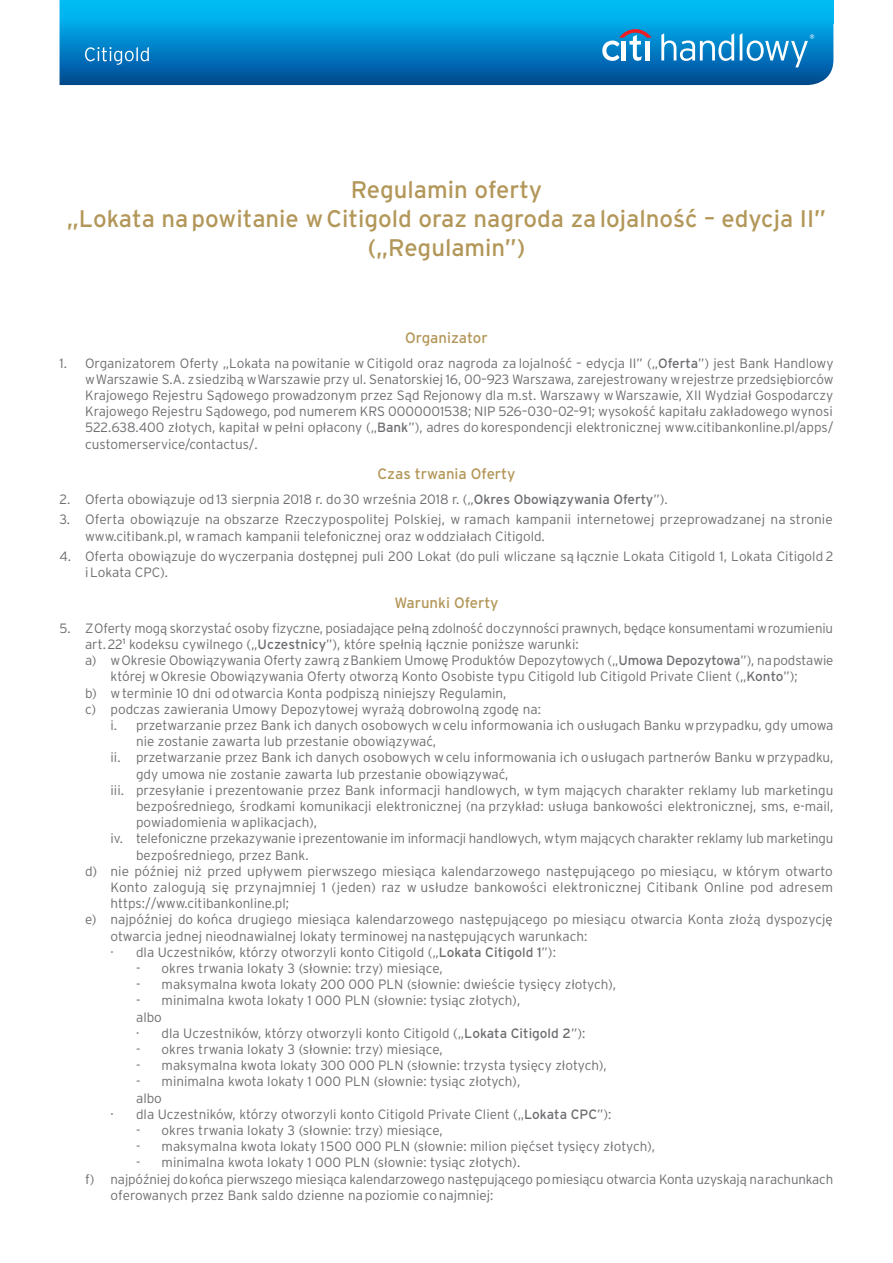
<style>
.page{position:relative;width:893px;height:1263px;background:#fff}
.page>*{position:absolute;margin:0;border:0;box-sizing:border-box;transform-origin:0 0}
.t1{font:24px/28.8px "Interstate Pl";color:#b39759;text-align:center}
.t2{font:15px "Interstate Pl";color:#b39759}
.t3{font:300 13.5px/16.2px "Interstate Pl";color:#6d6e71}
.s1{font-weight:400}
</style>
<div class="page">
<svg style="left:60px;top:0;width:773px;height:85px;background:#0089cb"></svg>
<svg style="left:85px;top:47px;width:64px;height:18px"></svg>
<svg style="left:661px;top:33px;width:73px;height:28px"></svg>
<svg style="left:740px;top:33px;width:74px;height:34px;background:#3397d0"></svg>
<svg style="left:602px;top:29px;width:50px;height:32px"></svg>
<hr style="left:645px;top:41px;width:4px;height:19px;background:#fff">
<h1 class="t1" style="left:67px;top:175px;width:761px">Regulamin oferty<br>„Lokata na powitanie w Citigold oraz nagroda za lojalność – edycja II” („Regulamin”)</h1>
<p class="t2" style="left:405px;top:329px;width:84px">Organizator</p>
<p class="t3" style="left:85px;top:354px;width:750px;text-align:justify;text-indent:-26px">1. Organizatorem Oferty „Lokata na powitanie w Citigold oraz nagroda za lojalność – edycja II” („<span class="s1">Oferta</span>”) jest Bank Handlowy w Warszawie S.A. z siedzibą w Warszawie przy ul. Senatorskiej 16, 00–923 Warszawa, zarejestrowany w rejestrze przedsiębiorców Krajowego Rejestru Sądowego prowadzonym przez Sąd Rejonowy dla m.st. Warszawy w Warszawie, XII Wydział Gospodarczy Krajowego Rejestru Sądowego, pod numerem KRS 0000001538; NIP 526–030–02–91; wysokość kapitału zakładowego wynosi 522.638.400 złotych, kapitał w pełni opłacony („<span class="s1">Bank</span>”), adres do korespondencji elektronicznej www.citibankonline.pl/apps/ customerservice/contactus/.</p>
<p class="t2" style="left:378px;top:466px;width:139px">Czas trwania Oferty</p>
<p class="t3" style="left:60px;top:491px;width:610px">2. Oferta obowiązuje od 13 sierpnia 2018 r. do 30 września 2018 r. („<span class="s1">Okres Obowiązywania Oferty</span>”).</p>
<p class="t3" style="left:85px;top:511px;width:749px;text-indent:-26px">3. Oferta obowiązuje na obszarze Rzeczypospolitej Polskiej, w ramach kampanii internetowej przeprowadzanej na stronie www.citibank.pl, w ramach kampanii telefonicznej oraz w oddziałach Citigold.</p>
<p class="t3" style="left:85px;top:548px;width:750px;text-indent:-26px">4. Oferta obowiązuje do wyczerpania dostępnej puli 200 Lokat (do puli wliczane są łącznie Lokata Citigold 1, Lokata Citigold 2 i Lokata CPC).</p>
<p class="t2" style="left:394px;top:594px;width:106px">Warunki Oferty</p>
<p class="t3" style="left:60px;top:620px;width:775px">5. Z Oferty mogą skorzystać osoby fizyczne, posiadające pełną zdolność do czynności prawnych, będące konsumentami w rozumieniu</p>
<p class="t3" style="left:85px;top:636px;width:495px">art. 22<sup>1</sup> kodeksu cywilnego („<span class="s1">Uczestnicy</span>”), które spełnią łącznie poniższe warunki:</p>
<p class="t3" style="left:85px;top:652px;width:750px">a) w Okresie Obowiązywania Oferty zawrą z Bankiem Umowę Produktów Depozytowych („<span class="s1">Umowa Depozytowa</span>”), na podstawie</p>
<p class="t3" style="left:111px;top:668px;width:689px">której w Okresie Obowiązywania Oferty otworzą Konto Osobiste typu Citigold lub Citigold Private Client („<span class="s1">Konto</span>”);</p>
<p class="t3" style="left:85px;top:685px;width:423px">b) w terminie 10 dni od otwarcia Konta podpiszą niniejszy Regulamin,</p>
<p class="t3" style="left:85px;top:701px;width:457px">c) podczas zawierania Umowy Depozytowej wyrażą dobrowolną zgodę na:</p>
<p class="t3" style="left:111px;top:717px;width:724px">i. przetwarzanie przez Bank ich danych osobowych w celu informowania ich o usługach Banku w przypadku, gdy umowa</p>
<p class="t3" style="left:136px;top:733px;width:301px">nie zostanie zawarta lub przestanie obowiązywać,</p>
<p class="t3" style="left:111px;top:749px;width:724px">ii. przetwarzanie przez Bank ich danych osobowych w celu informowania ich o usługach partnerów Banku w przypadku,</p>
<p class="t3" style="left:136px;top:766px;width:374px">gdy umowa nie zostanie zawarta lub przestanie obowiązywać,</p>
<p class="t3" style="left:111px;top:782px;width:724px">iii. przesyłanie i prezentowanie przez Bank informacji handlowych, w tym mających charakter reklamy lub marketingu</p>
<p class="t3" style="left:136px;top:798px;width:699px">bezpośredniego, środkami komunikacji elektronicznej (na przykład: usługa bankowości elektronicznej, sms, e-mail,</p>
<p class="t3" style="left:136px;top:814px;width:182px">powiadomienia w aplikacjach),</p>
<p class="t3" style="left:111px;top:830px;width:724px">iv. telefoniczne przekazywanie i prezentowanie im informacji handlowych, w tym mających charakter reklamy lub marketingu</p>
<p class="t3" style="left:136px;top:847px;width:174px">bezpośredniego, przez Bank.</p>
<p class="t3" style="left:85px;top:863px;width:749px">d) nie później niż przed upływem pierwszego miesiąca kalendarzowego następującego po miesiącu, w którym otwarto</p>
<p class="t3" style="left:111px;top:879px;width:724px">Konto zalogują się przynajmniej 1 (jeden) raz w usłudze bankowości elektronicznej Citibank Online pod adresem</p>
<p class="t3" style="left:111px;top:895px;width:180px">https://www.citibankonline.pl;</p>
<p class="t3" style="left:85px;top:911px;width:749px">e) najpóźniej do końca drugiego miesiąca kalendarzowego następującego po miesiącu otwarcia Konta złożą dyspozycję</p>
<p class="t3" style="left:111px;top:928px;width:478px">otwarcia jednej nieodnawialnej lokaty terminowej na następujących warunkach:</p>
<p class="t3" style="left:111px;top:944px;width:447px">· dla Uczestników, którzy otworzyli konto Citigold („<span class="s1">Lokata Citigold 1</span>”):</p>
<p class="t3" style="left:136px;top:960px;width:308px">- okres trwania lokaty 3 (słownie: trzy) miesiące,</p>
<p class="t3" style="left:136px;top:976px;width:481px">- maksymalna kwota lokaty 200 000 PLN (słownie: dwieście tysięcy złotych),</p>
<p class="t3" style="left:136px;top:992px;width:451px">- minimalna kwota lokaty 1 000 PLN (słownie: tysiąc złotych),<br>albo<br>· dla Uczestników, którzy otworzyli konto Citigold („<span class="s1">Lokata Citigold 2</span>”):</p>
<p class="t3" style="left:136px;top:1041px;width:308px">- okres trwania lokaty 3 (słownie: trzy) miesiące,</p>
<p class="t3" style="left:136px;top:1057px;width:472px">- maksymalna kwota lokaty 300 000 PLN (słownie: trzysta tysięcy złotych),</p>
<p class="t3" style="left:136px;top:1073px;width:386px">- minimalna kwota lokaty 1 000 PLN (słownie: tysiąc złotych),</p>
<p class="t3" style="left:136px;top:1090px;width:27px">albo</p>
<p class="t3" style="left:111px;top:1106px;width:502px">· dla Uczestników, którzy otworzyli konto Citigold Private Client („<span class="s1">Lokata CPC</span>”):</p>
<p class="t3" style="left:136px;top:1122px;width:308px">- okres trwania lokaty 3 (słownie: trzy) miesiące,</p>
<p class="t3" style="left:136px;top:1138px;width:520px">- maksymalna kwota lokaty 1 500 000 PLN (słownie: milion pięćset tysięcy złotych),</p>
<p class="t3" style="left:136px;top:1154px;width:386px">- minimalna kwota lokaty 1 000 PLN (słownie: tysiąc złotych).</p>
<p class="t3" style="left:85px;top:1171px;width:750px">f) najpóźniej do końca pierwszego miesiąca kalendarzowego następującego po miesiącu otwarcia Konta uzyskają na rachunkach</p>
<p class="t3" style="left:111px;top:1187px;width:384px">oferowanych przez Bank saldo dzienne na poziomie co najmniej:</p>
</div>
